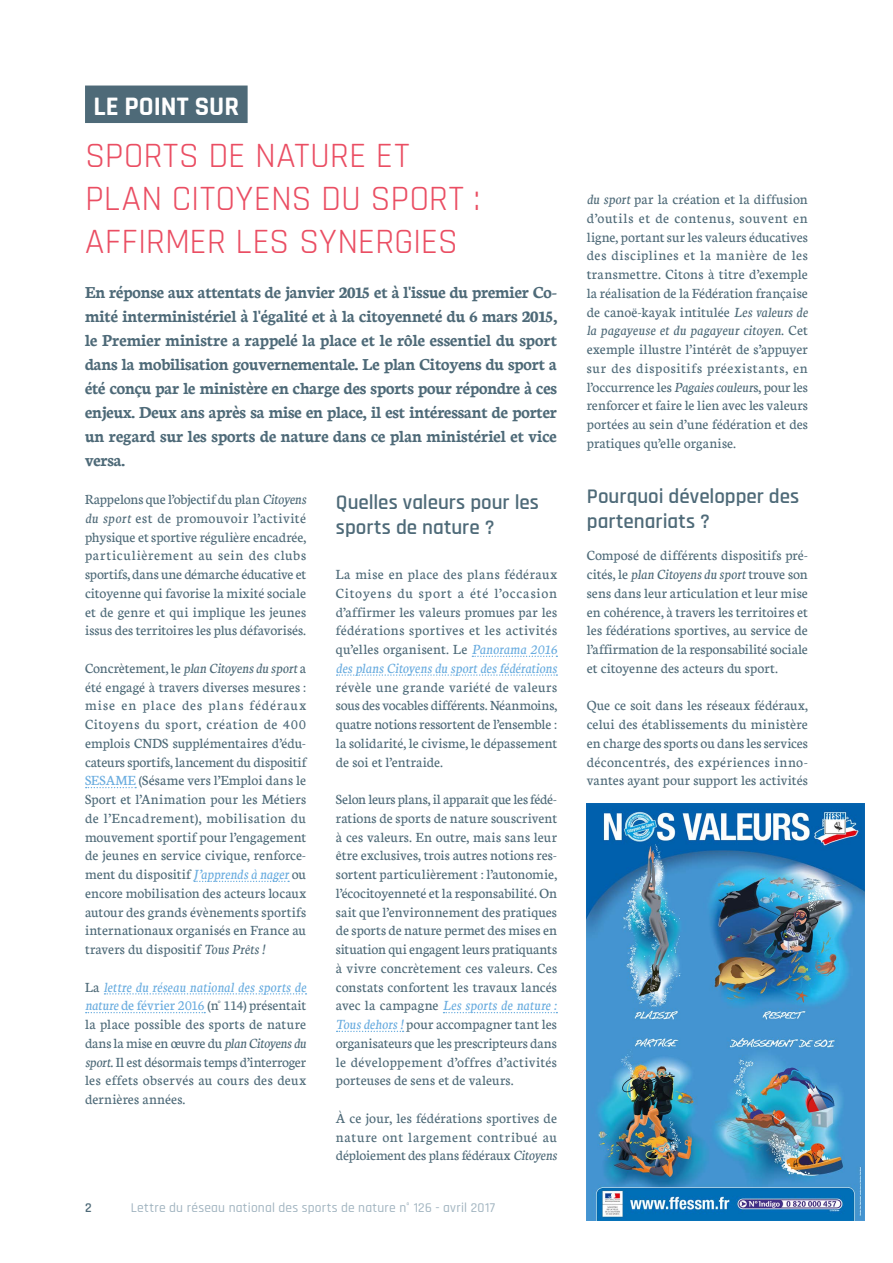
<style>
.page{position:relative;width:893px;height:1263px;background:#fff}
.page>*{position:absolute;margin:0;border:0;box-sizing:border-box;transform-origin:0 0}
.t1{font:36px/43.2px "Rajdhani";color:#ea4e63}
.t2{font:700 27px "Rajdhani";color:#fff}
.t3{font:600 21px/25.2px "Rajdhani";color:#4e6a78}
.t4{font:700 18px/24px "Neuton";color:#4e6a78;text-align:justify}
.t5{font:15px/18.8px "Neuton";letter-spacing:.01em;color:#4e6a78;text-align:justify}
.t6{font:500 13.5px "Rajdhani";letter-spacing:.02em;color:#a1b4c0}
.t7{font:600 13.5px "Rajdhani";color:#4e6a78}
.s1{font-style:italic}
.s2{color:#69acdf}
.s3{font-style:italic;color:#69acdf}
</style>
<div class="page">
<svg style="left:86px;top:787px;width:50px;height:1px"></svg>
<svg style="left:194px;top:881px;width:95px;height:1px"></svg>
<svg style="left:104px;top:993px;width:202px;height:1px"></svg>
<svg style="left:86px;top:1012px;width:119px;height:1px"></svg>
<svg style="left:472px;top:656px;width:85px;height:1px"></svg>
<svg style="left:337px;top:674px;width:220px;height:2px"></svg>
<svg style="left:443px;top:1012px;width:114px;height:1px"></svg>
<svg style="left:337px;top:1031px;width:67px;height:1px"></svg>
<img style="left:587px;top:804px;width:277px;height:416px">
<div style="left:85px;top:86px;width:163px;height:37px;background:#4e6a78"></div>
<h2 class="t2" style="left:94px;top:90px;width:147px">LE POINT SUR</h2>
<h1 class="t1" style="left:85px;top:135px;width:397px">SPORTS DE NATURE ET<br>PLAN CITOYENS DU SPORT :<br>AFFIRMER LES SYNERGIES</h1>
<p class="t4" style="left:85px;top:279px;width:474px">En réponse aux attentats de janvier 2015 et à l'issue du premier Co&shy;mité interministériel à l'égalité et à la citoyenneté du 6 mars 2015, le Premier ministre a rappelé la place et le rôle essentiel du sport dans la mobilisation gouvernementale. Le plan Citoyens du sport a été conçu par le ministère en charge des sports pour répondre à ces enjeux. Deux ans après sa mise en place, il est intéressant de porter un regard sur les sports de nature dans ce plan ministériel et vice versa.</p>
<p class="t5" style="left:85px;top:489px;width:223px">Rappelons que l’objectif du plan <span class="s1">Citoyens du sport</span> est de promouvoir l’activité physique et sportive régulière encadrée, particulièrement au sein des clubs sportifs, dans une démarche éducative et citoyenne qui favorise la mixité sociale et de genre et qui implique les jeunes issus des territoires les plus défavorisés.</p>
<p class="t5" style="left:85px;top:658px;width:223px">Concrètement, le <span class="s1">plan Citoyens du sport</span> a été engagé à travers diverses mesures : mise en place des plans fédéraux Citoyens du sport, création de 400 emplois CNDS supplémentaires d’édu&shy;cateurs sportifs, lancement du dispositif <span class="s2">SESAME</span> (Sésame vers l’Emploi dans le Sport et l’Animation pour les Métiers de l’Encadrement), mobilisation du mouvement sportif pour l’engagement de jeunes en service civique, renforce&shy;ment du dispositif <span class="s3">J’apprends à nager</span> ou encore mobilisation des acteurs locaux autour des grands évènements sportifs internationaux organisés en France au travers du dispositif <span class="s1">Tous Prêts !</span></p>
<p class="t5" style="left:85px;top:977px;width:223px">La <span class="s3">lettre du réseau national des sports de nature</span> <span class="s2">de février 2016</span> (n° 114) présentait la place possible des sports de nature dans la mise en œuvre du <span class="s1">plan Citoyens du sport</span>. Il est désormais temps d’interroger les effets observés au cours des deux dernières années.</p>
<h3 class="t3" style="left:336px;top:490px;width:205px">Quelles valeurs pour les sports de nature ?</h3>
<p class="t5" style="left:336px;top:564px;width:223px">La mise en place des plans fédéraux Citoyens du sport a été l’occasion d’affirmer les valeurs promues par les fédérations sportives et les activités qu’elles organisent. Le <span class="s3">Panorama 2016 des plans Citoyens du sport des fédérations</span></p>
<p class="t5" style="left:336px;top:677px;width:223px">révèle une grande variété de valeurs sous des vocables différents. Néanmoins, quatre notions ressortent de l’ensemble : la solidarité, le civisme, le dépassement de soi et l’entraide.</p>
<p class="t5" style="left:336px;top:789px;width:223px">Selon leurs plans, il apparaît que les fédé&shy;rations de sports de nature souscrivent à ces valeurs. En outre, mais sans leur être exclusives, trois autres notions res&shy;sortent particulièrement : l’autonomie, l’écocitoyenneté et la responsabilité. On sait que l’environnement des pratiques de sports de nature permet des mises en situation qui engagent leurs pratiquants à vivre concrètement ces valeurs. Ces constats confortent les travaux lancés avec la campagne <span class="s3">Les sports de nature :<br>Tous dehors !</span> pour accompagner tant les organisateurs que les prescripteurs dans le développement d’offres d’activités porteuses de sens et de valeurs.</p>
<p class="t5" style="left:336px;top:1108px;width:223px">À ce jour, les fédérations sportives de nature ont largement contribué au déploiement des plans fédéraux <span class="s1">Citoyens</span></p>
<p class="t7" style="left:85px;top:1199px;width:8px">2</p>
<p class="t6" style="left:131px;top:1199px;width:366px">Lettre du réseau national des sports de nature n° 126 - avril 2017</p>
<p class="t5" style="left:587px;top:189px;width:223px"><span class="s1">du sport</span> par la création et la diffusion d’outils et de contenus, souvent en ligne, portant sur les valeurs éducatives des disciplines et la manière de les transmettre. Citons à titre d’exemple la réalisation de la Fédération française de canoë-kayak intitulée <span class="s1">Les valeurs de la pagayeuse et du pagayeur citoyen</span>. Cet exemple illustre l’intérêt de s’appuyer sur des dispositifs préexistants, en l’occurrence les <span class="s1">Pagaies couleur</span>s, pour les renforcer et faire le lien avec les valeurs portées au sein d’une fédération et des pratiques qu’elle organise.</p>
<h3 class="t3" style="left:587px;top:484px;width:214px">Pourquoi développer des partenariats ?</h3>
<p class="t5" style="left:587px;top:546px;width:223px">Composé de différents dispositifs pré&shy;cités, le <span class="s1">plan Citoyens du sport</span> trouve son sens dans leur articulation et leur mise en cohérence, à travers les territoires et les fédérations sportives, au service de l’affirmation de la responsabilité sociale et citoyenne des acteurs du sport.</p>
<p class="t5" style="left:587px;top:696px;width:223px">Que ce soit dans les réseaux fédéraux, celui des établissements du ministère en charge des sports ou dans les services déconcentrés, des expériences inno&shy;vantes ayant pour support les activités</p>
</div>
